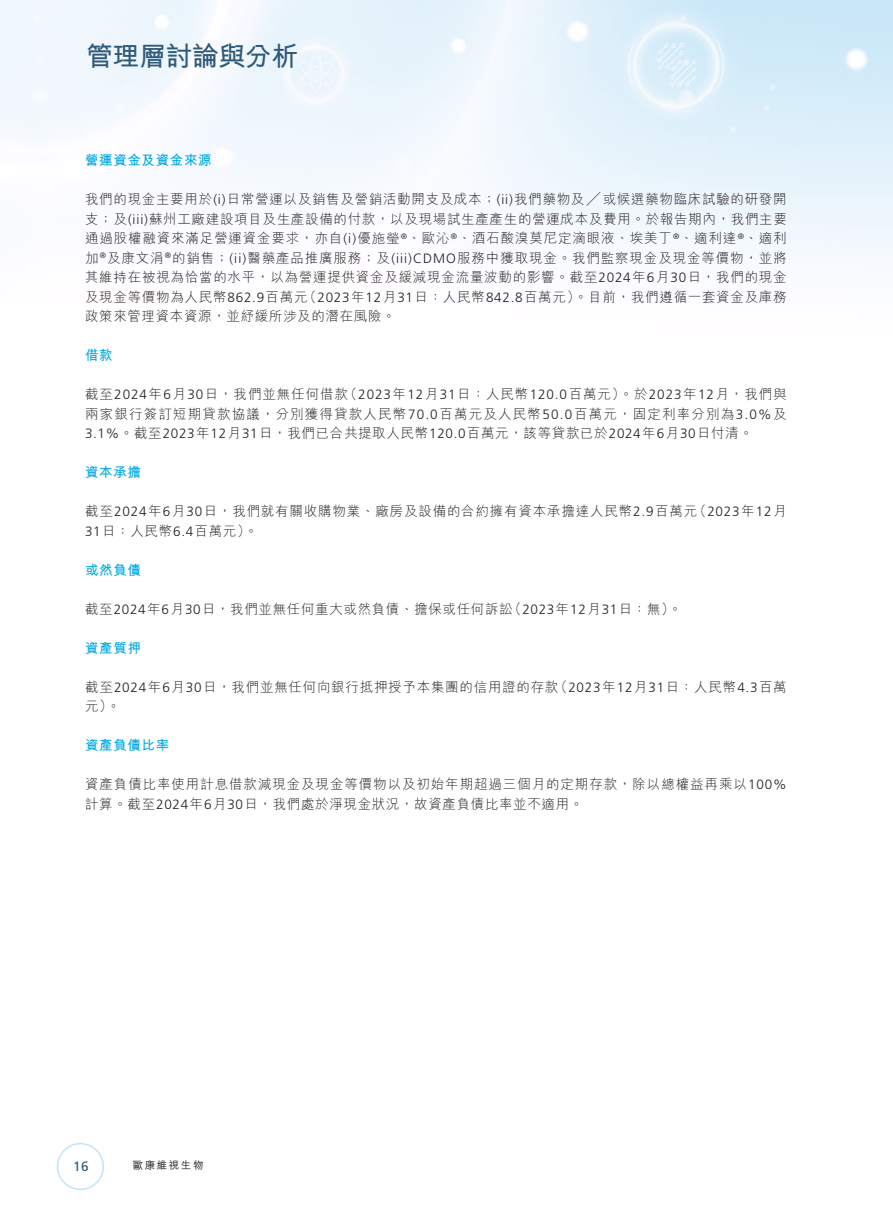
<style>
.page{position:relative;width:893px;height:1212px;background:#fff}
.page>*{position:absolute;margin:0;border:0;box-sizing:border-box;transform-origin:0 0}
.t1{font:700 27px "M Hei HK";letter-spacing:-.02em;color:#305a79}
.t2{font:300 13.5px/19.5px "M Hei HK";letter-spacing:.055em;color:#231f20}
.t3{font:700 13.5px "M Hei HK";letter-spacing:.05em;color:#00a8e2}
.t4{font:13.5px "Frutiger LT Std";color:#305a79}
.t5{font:500 10.5px "M Hei HK";letter-spacing:.15em;color:#231f20}
.s1{font-family:"Frutiger LT Std"}
</style>
<div class="page">
<div style="left:57px;top:1143px;width:47px;height:47px;border:2px solid #c2e5f6;border-radius:50%"></div>
<h1 class="t1" style="left:86px;top:37px;width:214px">管理層討論與分析</h1>
<p class="t3" style="left:85px;top:150px;width:128px">營運資金及資金來源</p>
<p class="t2" style="left:85px;top:189px;width:703px;text-align:justify">我們的現金主要用於<span class="s1">(i)</span>日常營運以及銷售及營銷活動開支及成本；<span class="s1">(ii)</span>我們藥物及╱或候選藥物臨床試驗的研發開支；及<span class="s1">(iii)</span>蘇州工廠建設項目及生產設備的付款，以及現場試生產產生的營運成本及費用。於報告期內，我們主要通過股權融資來滿足營運資金要求，亦自<span class="s1">(i)</span>優施瑩<sup>®</sup>、歐沁<sup>®</sup>、酒石酸溴莫尼定滴眼液、埃美丁<sup>®</sup>、適利達<sup>®</sup>、適利加<sup>®</sup>及康文涓<sup>®</sup>的銷售；<span class="s1">(ii)</span>醫藥產品推廣服務；及<span class="s1">(iii)CDMO</span>服務中獲取現金。我們監察現金及現金等價物，並將其維持在被視為恰當的水平，以為營運提供資金及緩減現金流量波動的影響。截至<span class="s1">2024</span>年<span class="s1">6</span>月<span class="s1">30</span>日，我們的現金及現金等價物為人民幣<span class="s1">862.9</span>百萬元（<span class="s1">2023</span>年<span class="s1">12</span>月<span class="s1">31</span>日：人民幣<span class="s1">842.8</span>百萬元）。目前，我們遵循一套資金及庫務政策來管理資本資源，並紓緩所涉及的潛在風險。</p>
<p class="t3" style="left:85px;top:345px;width:29px">借款</p>
<p class="t2" style="left:85px;top:384px;width:703px;text-align:justify">截至<span class="s1">2024</span>年<span class="s1">6</span>月<span class="s1">30</span>日，我們並無任何借款（<span class="s1">2023</span>年<span class="s1">12</span>月<span class="s1">31</span>日：人民幣<span class="s1">120.0</span>百萬元）。於<span class="s1">2023</span>年<span class="s1">12</span>月，我們與兩家銀行簽訂短期貸款協議，分別獲得貸款人民幣<span class="s1">70.0</span>百萬元及人民幣<span class="s1">50.0</span>百萬元，固定利率分別為<span class="s1">3.0%</span>及<span class="s1">3.1%</span>。截至<span class="s1">2023</span>年<span class="s1">12</span>月<span class="s1">31</span>日，我們已合共提取人民幣<span class="s1">120.0</span>百萬元，該等貸款已於<span class="s1">2024</span>年<span class="s1">6</span>月<span class="s1">30</span>日付清。</p>
<p class="t3" style="left:85px;top:462px;width:57px">資本承擔</p>
<p class="t2" style="left:85px;top:501px;width:703px">截至<span class="s1">2024</span>年<span class="s1">6</span>月<span class="s1">30</span>日，我們就有關收購物業、廠房及設備的合約擁有資本承擔達人民幣<span class="s1">2.9</span>百萬元（<span class="s1">2023</span>年<span class="s1">12</span>月<br><span class="s1">31</span>日：人民幣<span class="s1">6.4</span>百萬元）。</p>
<p class="t3" style="left:85px;top:560px;width:57px">或然負債</p>
<p class="t2" style="left:85px;top:599px;width:598px">截至<span class="s1">2024</span>年<span class="s1">6</span>月<span class="s1">30</span>日，我們並無任何重大或然負債、擔保或任何訴訟（<span class="s1">2023</span>年<span class="s1">12</span>月<span class="s1">31</span>日：無）。</p>
<p class="t3" style="left:85px;top:638px;width:57px">資產質押</p>
<p class="t2" style="left:85px;top:677px;width:703px">截至<span class="s1">2024</span>年<span class="s1">6</span>月<span class="s1">30</span>日，我們並無任何向銀行抵押授予本集團的信用證的存款（<span class="s1">2023</span>年<span class="s1">12</span>月<span class="s1">31</span>日：人民幣<span class="s1">4.3</span>百萬元）。</p>
<p class="t3" style="left:85px;top:735px;width:86px">資產負債比率</p>
<p class="t2" style="left:85px;top:774px;width:703px">資產負債比率使用計息借款減現金及現金等價物以及初始年期超過三個月的定期存款，除以總權益再乘以<span class="s1">100%</span>計算。截至<span class="s1">2024</span>年<span class="s1">6</span>月<span class="s1">30</span>日，我們處於淨現金狀況，故資產負債比率並不適用。</p>
<p class="t4" style="left:73px;top:1159px;width:17px">16</p>
<p class="t5" style="left:133px;top:1158px;width:72px">歐康維視生物</p>
</div>
